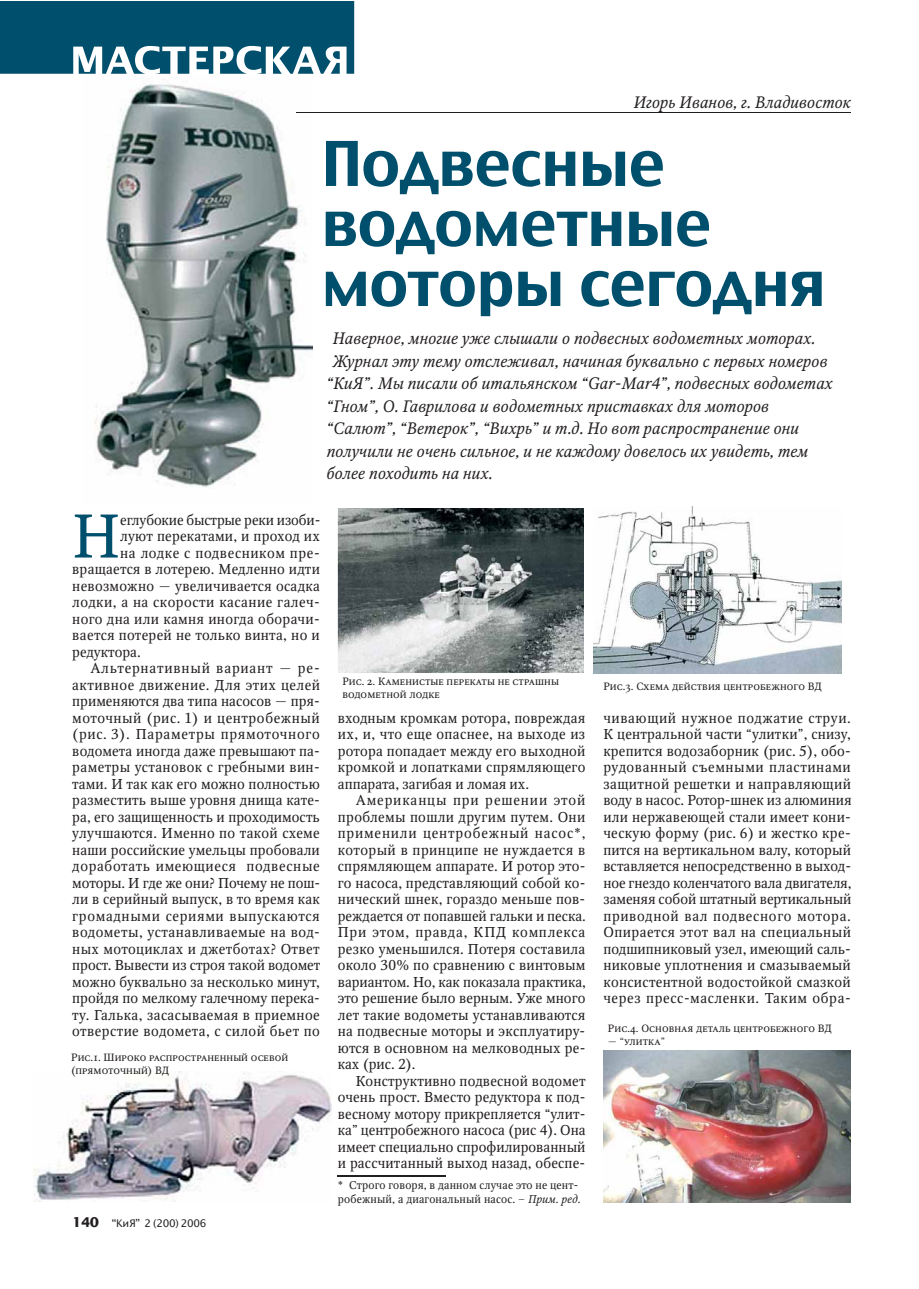
<style>
.page{position:relative;width:919px;height:1289px;background:#fff}
.page>*{position:absolute;margin:0;border:0;box-sizing:border-box;transform-origin:0 0}
.t1{font:61.35px "Octava C";color:#004f6c}
.t2{font:60px/60px "Rostislav";color:#004f6c}
.t3{font:italic 16.5px "Octava C";color:#231f20}
.t4{font:italic 16.5px "Octava OSC";color:#231f20}
.t5{font:14.25px/16.5px "Octava C";letter-spacing:.015em;color:#231f20;text-align:justify}
.t6{font:14.25px "Octava C";letter-spacing:.035em;color:#231f20}
.t7{font:14.25px "Octava C";letter-spacing:.045em;color:#231f20}
.t8{font:14.25px "Octava C";letter-spacing:.05em;color:#231f20}
.t9{font:14.25px "Octava C";letter-spacing:-.005em;color:#231f20}
.t10{font:14.25px "Octava C";letter-spacing:-.01em;color:#231f20}
.t11{font:14.25px "Octava C";letter-spacing:.055em;color:#231f20}
.t12{font:14.25px "Octava C";letter-spacing:.04em;color:#231f20}
.t13{font:11.25px/13.5px "Octava C";letter-spacing:.01em;color:#231f20}
.t14{font:10.5px/12.8px "Octava SCC";letter-spacing:.005em;color:#231f20}
.t15{font:10.5px "Office Type Sans";color:#231f20}
.s1{font-weight:700;font-size:13.5px}
.s2{font-style:italic}
</style>
<div class="page">
<img style="left:94px;top:79px;width:218px;height:409px">
<hr style="left:338px;top:1174px;width:108px;height:2px;background:#231f20">
<hr style="left:296px;top:112px;width:554px;height:1px;background:#231f20">
<img style="left:338px;top:508px;width:245px;height:165px">
<img style="left:33px;top:1071px;width:298px;height:130px">
<img style="left:593px;top:506px;width:248px;height:167px">
<img style="left:603px;top:1050px;width:247px;height:152px">
<svg style="left:0;top:1px;width:354px;height:73px;background:#226780"></svg>
<p class="t4" style="left:633px;top:93px;width:219px">Игорь Иванов, г. Владивосток</p>
<h2 class="t2" style="left:321px;top:134px;width:505px">Подвесные водометные моторы сегодня</h2>
<p class="t3" style="left:332px;top:329px;width:484px">Наверное, многие уже слышали о подвесных водометных моторах.</p>
<p class="t3" style="left:332px;top:351px;width:496px">Журнал эту тему отслеживал, начиная буквально с первых номеров</p>
<p class="t3" style="left:326px;top:374px;width:507px">“КиЯ”. Мы писали об итальянском “Gar-Mar4”, подвесных водометах</p>
<p class="t3" style="left:326px;top:396px;width:444px">“Гном”, О. Гаврилова и водометных приставках для моторов</p>
<p class="t3" style="left:326px;top:419px;width:474px">“Салют”, “Ветерок”, “Вихрь” и т.д. Но вот распространение они</p>
<p class="t3" style="left:326px;top:441px;width:483px">получили не очень сильное, и не каждому довелось их увидеть, тем</p>
<p class="t3" style="left:326px;top:464px;width:167px">более походить на них.</p>
<h1 class="t1" style="left:72px;top:502px;width:49px">Н</h1>
<p class="t10" style="left:120px;top:511px;width:202px">еглубокие быстрые реки изоби-</p>
<p class="t5" style="left:120px;top:528px;width:201px">луют перекатами, и проход их</p>
<p class="t12" style="left:120px;top:544px;width:201px">на лодке с подвесником пре-</p>
<p class="t5" style="left:72px;top:561px;width:249px">вращается в лотерею. Медленно идти</p>
<p class="t5" style="left:72px;top:577px;width:249px">невозможно — увеличивается осадка</p>
<p class="t6" style="left:72px;top:594px;width:249px">лодки, а на скорости касание галеч-</p>
<p class="t5" style="left:72px;top:610px;width:249px">ного дна или камня иногда оборачи-</p>
<p class="t5" style="left:72px;top:627px;width:249px">вается потерей не только винта, но и</p>
<p class="t5" style="left:72px;top:643px;width:70px">редуктора.</p>
<p class="t11" style="left:90px;top:660px;width:231px">Альтернативный вариант — ре-</p>
<p class="t6" style="left:72px;top:676px;width:249px">активное движение. Для этих целей</p>
<p class="t5" style="left:72px;top:693px;width:249px">применяются два типа насосов — пря-</p>
<p class="t6" style="left:72px;top:709px;width:249px">моточный (рис. 1) и центробежный</p>
<p class="t8" style="left:72px;top:726px;width:249px">(рис. 3). Параметры прямоточного</p>
<p class="t5" style="left:72px;top:742px;width:249px">водомета иногда даже превышают па-</p>
<p class="t5" style="left:72px;top:759px;width:249px">раметры установок с гребными вин-</p>
<p class="t5" style="left:72px;top:775px;width:249px">тами. И так как его можно полностью</p>
<p class="t5" style="left:72px;top:792px;width:249px">разместить выше уровня днища кате-</p>
<p class="t5" style="left:72px;top:808px;width:249px">ра, его защищенность и проходимость</p>
<p class="t5" style="left:72px;top:825px;width:249px">улучшаются. Именно по такой схеме</p>
<p class="t5" style="left:72px;top:841px;width:249px">наши российские умельцы пробовали</p>
<p class="t7" style="left:72px;top:858px;width:249px">доработать имеющиеся подвесные</p>
<p class="t9" style="left:72px;top:874px;width:249px">моторы. И где же они? Почему не пош-</p>
<p class="t5" style="left:72px;top:891px;width:249px">ли в серийный выпуск, в то время как</p>
<p class="t7" style="left:72px;top:907px;width:249px">громадными сериями выпускаются</p>
<p class="t5" style="left:72px;top:924px;width:249px">водометы, устанавливаемые на вод-</p>
<p class="t5" style="left:72px;top:940px;width:249px">ных мотоциклах и джетботах? Ответ</p>
<p class="t5" style="left:72px;top:957px;width:249px">прост. Вывести из строя такой водомет</p>
<p class="t5" style="left:72px;top:973px;width:249px">можно буквально за несколько минут,</p>
<p class="t5" style="left:72px;top:990px;width:249px">пройдя по мелкому галечному перека-</p>
<p class="t5" style="left:72px;top:1006px;width:249px">ту. Галька, засасываемая в приемное</p>
<p class="t5" style="left:72px;top:1023px;width:249px">отверстие водомета, с силой бьет по</p>
<p class="t14" style="left:71px;top:1051px;width:219px">Рис.1. Широко распространенный осевой (прямоточный) ВД</p>
<p class="t15" style="left:72px;top:1217px;width:135px"><span class="s1">140</span> “КиЯ” 2 (200) 2006</p>
<p class="t14" style="left:342px;top:675px;width:218px">Рис. 2. Каменистые перекаты не страшны водометной лодке</p>
<p class="t5" style="left:338px;top:709px;width:249px">входным кромкам ротора, повреждая их, и, что еще опаснее, на выходе из ротора попадает между его выходной кромкой и лопатками спрямляющего аппарата, загибая и ломая их.</p>
<p class="t5" style="left:338px;top:792px;width:249px;text-indent:18px">Американцы при решении этой проблемы пошли другим путем. Они применили центробежный насос*, который в принципе не нуждается в спрямляющем аппарате. И ротор это&shy;го насоса, представляющий собой ко&shy;нический шнек, гораздо меньше пов&shy;реждается от попавшей гальки и песка.<br>При этом, правда, КПД комплекса резко уменьшился. Потеря составила около 30% по сравнению с винтовым вариантом. Но, как показала практика, это решение было верным. Уже много лет такие водометы устанавливаются на подвесные моторы и эксплуатиру&shy;ются в основном на мелководных ре&shy;ках (рис. 2).</p>
<p class="t5" style="left:338px;top:1072px;width:249px;text-indent:18px">Конструктивно подвесной водомет очень прост. Вместо редуктора к под&shy;весному мотору прикрепляется “улит&shy;ка” центробежного насоса (рис 4). Она имеет специально спрофилированный и рассчитанный выход назад, обеспе-</p>
<p class="t13" style="left:338px;top:1178px;width:244px">* Строго говоря, в данном случае это не цент&shy;робежный, а диагональный насос. – <span class="s2">Прим. ред.</span></p>
<p class="t14" style="left:603px;top:679px;width:220px">Рис.3. Схема действия центробежного ВД</p>
<p class="t5" style="left:603px;top:709px;width:249px">чивающий нужное поджатие струи.<br>К центральной части “улитки”, снизу, крепится водозаборник (рис. 5), обо&shy;рудованный съемными пластинами защитной решетки и направляющий воду в насос. Ротор-шнек из алюминия или нержавеющей стали имеет кони&shy;ческую форму (рис. 6) и жестко кре&shy;пится на вертикальном валу, который вставляется непосредственно в выход&shy;ное гнездо коленчатого вала двигателя, заменяя собой штатный вертикальный приводной вал подвесного мотора.<br>Опирается этот вал на специальный подшипниковый узел, имеющий саль&shy;никовые уплотнения и смазываемый консистентной водостойкой смазкой через пресс-масленки. Таким обра-</p>
<p class="t14" style="left:608px;top:1022px;width:225px">Рис.4. Основная деталь центробежного ВД</p>
<p class="t14" style="left:608px;top:1035px;width:59px">— “улитка”</p>
</div>
